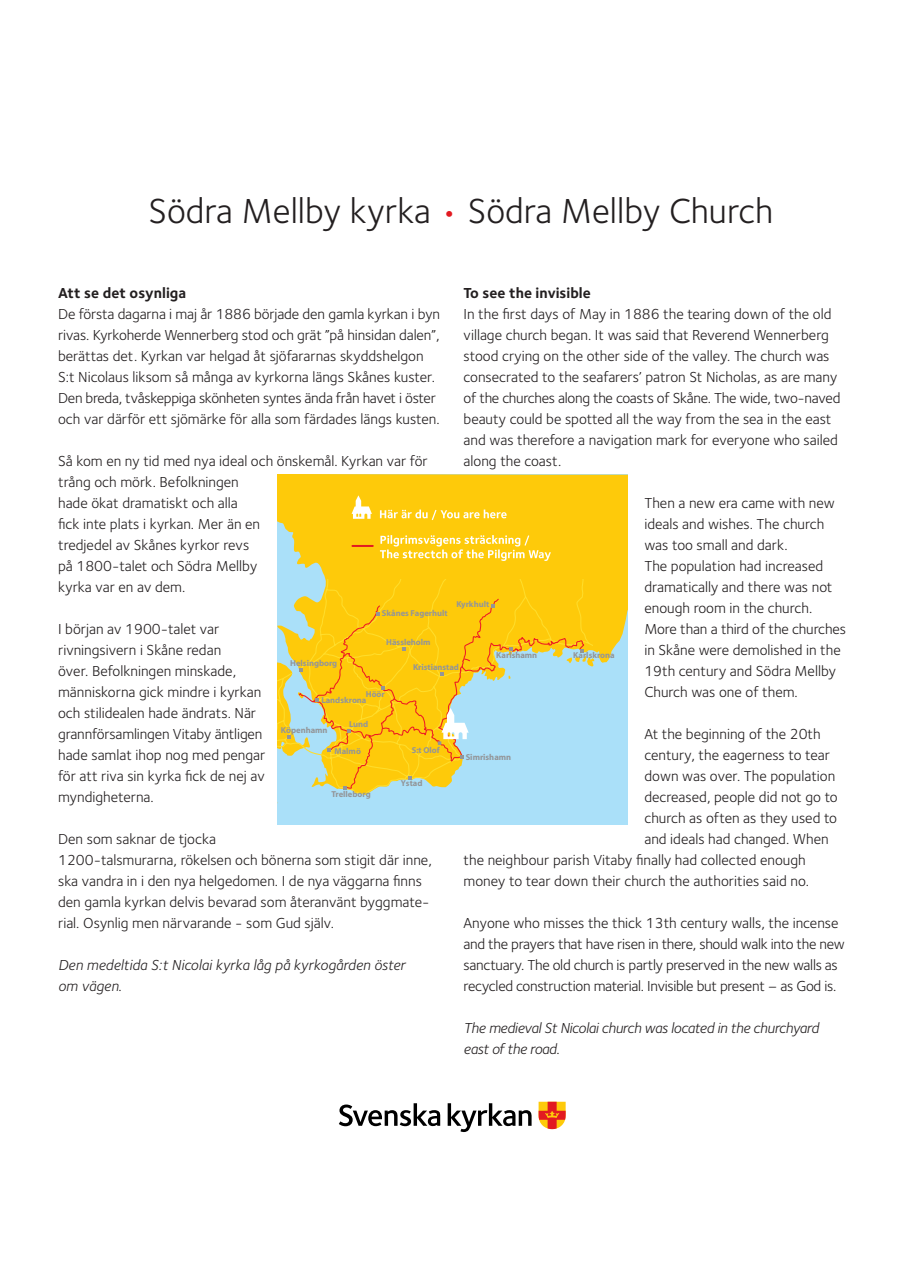
<style>
.page{position:relative;width:913px;height:1287px;background:#fff}
.page>*{position:absolute;margin:0;border:0;box-sizing:border-box;transform-origin:0 0}
.t1{font:36px "Foundry Sterling";color:#231f20}
.t2{font:15px/21px "Foundry Sterling";color:#231f20}
.t3{font:15px/21px "Foundry Sterling";letter-spacing:-.02em;color:#231f20}
.t4{font:italic 15px/21px "Foundry Sterling";letter-spacing:-.02em;color:#231f20}
.t5{font:italic 15px/21px "Foundry Sterling";color:#231f20}
.t6{font:700 15px "Foundry Sterling";color:#231f20}
.t7{font:700 8.6px "Myriad";color:#939598}
.s1{color:#e21a21}
</style>
<div class="page">
<div style="left:277px;top:475px;width:350px;height:350px;background:#aae0f9"></div>
<div style="left:277px;top:475px;width:350px;height:188px;background:#feca0a"></div>
<svg style="left:277px;top:579px;width:316px;height:216px"></svg>
<svg style="left:298px;top:598px;width:287px;height:192px"></svg>
<svg style="left:403px;top:647px;width:3px;height:4px"></svg>
<svg style="left:347px;top:729px;width:4px;height:3px"></svg>
<svg style="left:441px;top:672px;width:3px;height:4px"></svg>
<svg style="left:509px;top:648px;width:4px;height:3px"></svg>
<svg style="left:343px;top:786px;width:4px;height:3px"></svg>
<svg style="left:327px;top:748px;width:3px;height:4px"></svg>
<svg style="left:277px;top:656px;width:41px;height:148px"></svg>
<svg style="left:566px;top:649px;width:28px;height:18px"></svg>
<svg style="left:460px;top:755px;width:3px;height:4px"></svg>
<svg style="left:491px;top:604px;width:3px;height:4px"></svg>
<svg style="left:381px;top:686px;width:4px;height:4px"></svg>
<svg style="left:376px;top:612px;width:4px;height:4px"></svg>
<svg style="left:351px;top:495px;width:21px;height:24px"></svg>
<hr style="left:352px;top:545px;width:21px;height:2px;background:#e21a21">
<svg style="left:380px;top:510px;width:127px;height:10px"></svg>
<svg style="left:380px;top:535px;width:171px;height:26px;background:#fed643"></svg>
<svg style="left:339px;top:1103px;width:101px;height:23px"></svg>
<svg style="left:448px;top:1103px;width:83px;height:29px"></svg>
<svg style="left:538px;top:1102px;width:28px;height:27px"></svg>
<svg style="left:393px;top:697px;width:76px;height:48px;background:#efca4e"></svg>
<h1 class="t1" style="left:148px;top:186px;width:626px">Södra Mellby kyrka <span class="s1">•</span> Södra Mellby Church</h1>
<p class="t6" style="left:58px;top:282px;width:129px">Att se det osynliga</p>
<p class="t2" style="left:58px;top:303px;width:383px">De första dagarna i maj år 1886 började den gamla kyrkan i byn rivas. Kyrkoherde Wennerberg stod och grät ”på hinsidan dalen”, berättas det. Kyrkan var helgad åt sjöfararnas skyddshelgon S:t Nicolaus liksom så många av kyrkorna längs Skånes kuster.<br>Den breda, tvåskeppiga skönheten syntes ända från havet i öster och var därför ett sjömärke för alla som färdades längs kusten.</p>
<p class="t2" style="left:58px;top:450px;width:371px">Så kom en ny tid med nya ideal och önskemål. Kyrkan var för trång och mörk. Befolkningen<br>hade ökat dramatiskt och alla<br>fick inte plats i kyrkan. Mer än en<br>tredjedel av Skånes kyrkor revs<br>på 1800-talet och Södra Mellby<br>kyrka var en av dem.</p>
<p class="t2" style="left:58px;top:618px;width:209px">I början av 1900-talet var rivningsivern i Skåne redan<br>över. Befolkningen minskade, människorna gick mindre i kyrkan och stilidealen hade ändrats. När grannförsamlingen Vitaby äntligen hade samlat ihop nog med pengar för att riva sin kyrka fick de nej av myndigheterna.</p>
<p class="t2" style="left:58px;top:828px;width:375px">Den som saknar de tjocka<br>1200-talsmurarna, rökelsen och bönerna som stigit där inne, ska vandra in i den nya helgedomen. I de nya väggarna finns den gamla kyrkan delvis bevarad som återanvänt byggmate&shy;rial. Osynlig men närvarande - som Gud själv.</p>
<p class="t5" style="left:58px;top:954px;width:349px">Den medeltida S:t Nicolai kyrka låg på kyrkogården öster om vägen.</p>
<p class="t6" style="left:463px;top:282px;width:129px">To see the invisible</p>
<p class="t2" style="left:463px;top:303px;width:378px">In the first days of May in 1886 the tearing down of the old village church began. It was said that Reverend Wennerberg stood crying on the other side of the valley. The church was consecrated to the seafarers’ patron St Nicholas, as are many of the churches along the coasts of Skåne. The wide, two-naved beauty could be spotted all the way from the sea in the east and was therefore a navigation mark for everyone who sailed along the coast.</p>
<p class="t2" style="left:644px;top:492px;width:203px">Then a new era came with new ideals and wishes. The church was too small and dark.<br>The population had increased dramatically and there was not enough room in the church.<br>More than a third of the churches in Skåne were demolished in the<br>19th century and Södra Mellby<br>Church was one of them.</p>
<p class="t2" style="left:644px;top:723px;width:178px">At the beginning of the 20th</p>
<p class="t2" style="left:644px;top:744px;width:187px">century, the eagerness to tear</p>
<p class="t2" style="left:644px;top:765px;width:192px">down was over. The population</p>
<p class="t2" style="left:644px;top:786px;width:195px">decreased, people did not go to</p>
<p class="t2" style="left:644px;top:807px;width:194px">church as often as they used to</p>
<p class="t2" style="left:644px;top:828px;width:186px">and ideals had changed. When</p>
<p class="t2" style="left:463px;top:849px;width:344px">the neighbour parish Vitaby finally had collected enough</p>
<p class="t2" style="left:463px;top:870px;width:347px">money to tear down their church the authorities said no.</p>
<p class="t3" style="left:463px;top:912px;width:383px">Anyone who misses the thick 13th century walls, the incense and the prayers that have risen in there, should walk into the new sanctuary. The old church is partly preserved in the new walls as recycled construction material. Invisible but present – as God is.</p>
<p class="t4" style="left:463px;top:1017px;width:357px">The medieval St Nicolai church was located in the churchyard east of the road.</p>
<p class="t7" style="left:456px;top:600px;width:34px">Kyrkhult</p>
<p class="t7" style="left:382px;top:609px;width:67px">Skånes Fagerhult</p>
<p class="t7" style="left:386px;top:638px;width:46px">Hässleholm</p>
<p class="t7" style="left:496px;top:651px;width:42px">Karlshamn</p>
<p class="t7" style="left:573px;top:650px;width:43px">Karlskrona</p>
<p class="t7" style="left:290px;top:659px;width:49px">Helsingborg</p>
<p class="t7" style="left:413px;top:663px;width:48px">Kristianstad</p>
<p class="t7" style="left:366px;top:690px;width:21px">Höör</p>
<p class="t7" style="left:321px;top:695px;width:47px">Landskrona</p>
<p class="t7" style="left:349px;top:720px;width:21px">Lund</p>
<p class="t7" style="left:281px;top:725px;width:48px">Köpenhamn</p>
<p class="t7" style="left:412px;top:746px;width:30px">S:t Olof</p>
<p class="t7" style="left:334px;top:747px;width:28px">Malmö</p>
<p class="t7" style="left:331px;top:790px;width:41px">Trelleborg</p>
<p class="t7" style="left:466px;top:753px;width:47px">Simrishamn</p>
<p class="t7" style="left:401px;top:779px;width:23px">Ystad</p>
</div>
